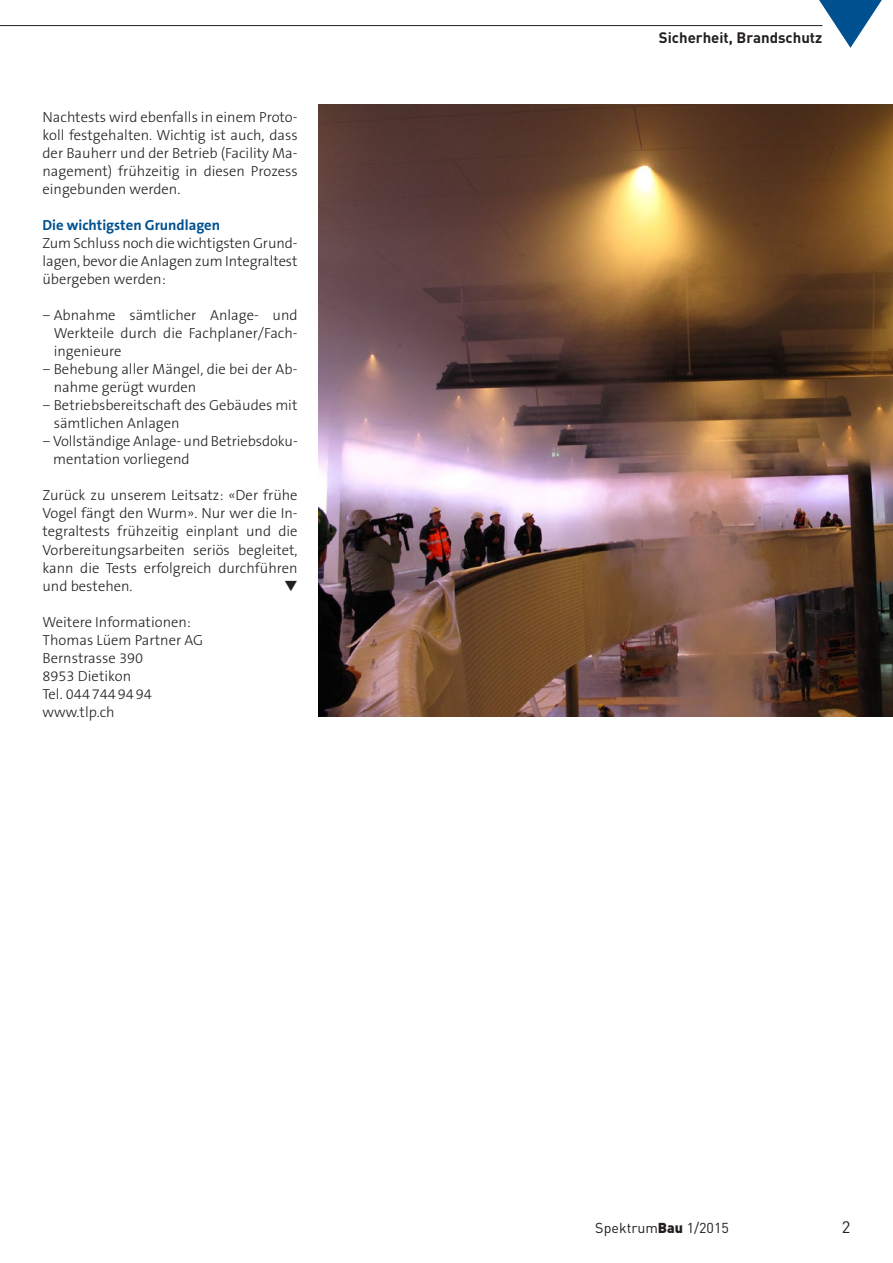
<style>
.page{position:relative;width:893px;height:1263px;background:#fff}
.page>*{position:absolute;margin:0;border:0;box-sizing:border-box;transform-origin:0 0}
.t1{font:16.5px "DIN";color:#231f20}
.t2{font:700 15px "DIN";color:#231f20}
.t3{font:300 14.7px/18px "The Sans B3";color:#231f20;text-align:justify}
.t4{font:700 14.7px "The Sans B7";color:#015190}
.t5{font:14.25px "DIN";color:#231f20}
.s1{font-weight:900}
</style>
<div class="page">
<svg style="left:809px;top:0;width:73px;height:48px"></svg>
<hr style="left:0;top:25px;width:822px;height:1px;background:#231f20">
<img style="left:319px;top:104px;width:574px;height:612px">
<p class="t3" style="left:43px;top:109px;width:257px">Nachtests wird ebenfalls in einem Proto&shy;koll festgehalten. Wichtig ist auch, dass der Bauherr und der Betrieb (Facility Ma&shy;nagement) frühzeitig in diesen Prozess eingebunden werden.</p>
<p class="t4" style="left:43px;top:218px;width:179px">Die wichtigsten Grundlagen</p>
<p class="t3" style="left:43px;top:235px;width:257px">Zum Schluss noch die wichtigsten Grund&shy;lagen, bevor die Anlagen zum Integraltest übergeben werden:</p>
<p class="t3" style="left:43px;top:307px;width:257px">− Abnahme sämtlicher Anlage- und</p>
<p class="t3" style="left:54px;top:325px;width:245px">Werkteile durch die Fachplaner/Fach-</p>
<p class="t3" style="left:54px;top:343px;width:69px">ingenieure</p>
<p class="t3" style="left:43px;top:361px;width:257px">− Behebung aller Mängel, die bei der Ab-</p>
<p class="t3" style="left:54px;top:379px;width:144px">nahme gerügt wurden</p>
<p class="t3" style="left:43px;top:397px;width:256px">− Betriebsbereitschaft des Gebäudes mit</p>
<p class="t3" style="left:54px;top:415px;width:127px">sämtlichen Anlagen</p>
<p class="t3" style="left:43px;top:433px;width:257px">− Vollständige Anlage- und Betriebsdoku-</p>
<p class="t3" style="left:53px;top:451px;width:138px">mentation vorliegend</p>
<p class="t3" style="left:43px;top:487px;width:257px">Zurück zu unserem Leitsatz: «Der frühe Vogel fängt den Wurm». Nur wer die In&shy;tegraltests frühzeitig einplant und die Vorbereitungsarbeiten seriös begleitet, kann die Tests erfolgreich durchführen und bestehen.</p>
<p class="t3" style="left:43px;top:613px;width:162px;text-align:left">Weitere Informationen:<br>Thomas Lüem Partner AG<br>Bernstrasse 390<br>8953 Dietikon<br>Tel. 0447449494 www.tlp.ch</p>
<p class="t2" style="left:659px;top:27px;width:165px">Sicherheit, Brandschutz</p>
<p class="t5" style="left:595px;top:1219px;width:135px">Spektrum<span class="s1">Bau</span> 1/2015</p>
<p class="t1" style="left:842px;top:1217px;width:10px">2</p>
</div>
